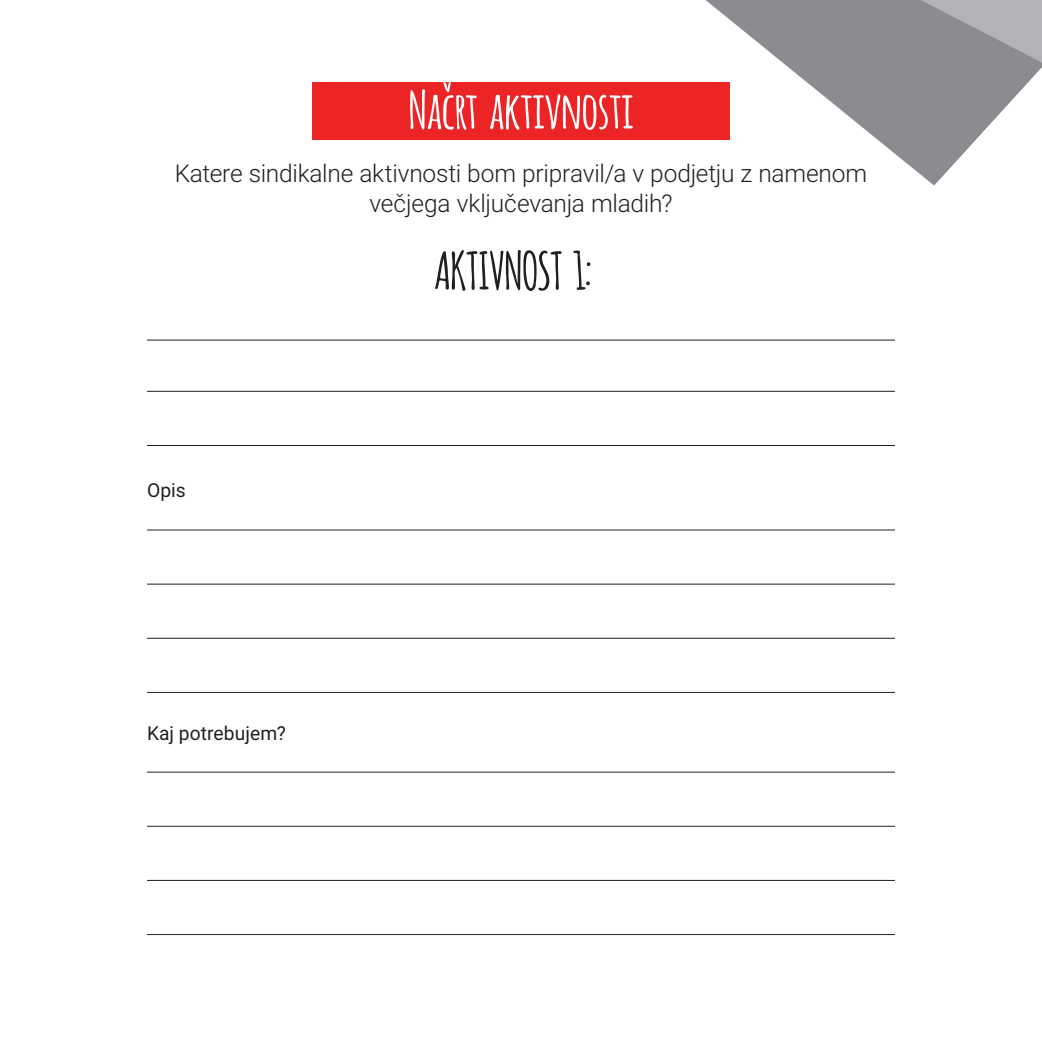
<style>
.page{position:relative;width:1042px;height:1042px;background:#fff}
.page>*{position:absolute;margin:0;border:0;box-sizing:border-box;transform-origin:0 0}
.t1{font:700 50.75px "Amatic";color:#fff}
.t2{font:700 50.75px "Amatic";letter-spacing:-.005em;color:#231f20}
.t3{font:300 24.5px/29.4px "Roboto";letter-spacing:-.01em;color:#231f20;text-align:center}
.t4{font:19.25px "Roboto";color:#231f20}
</style>
<div class="page">
<div style="left:312px;top:82px;width:417px;height:57px;background:#ec2426"></div>
<svg style="left:705px;top:0;width:337px;height:186px"></svg>
<svg style="left:920px;top:0;width:122px;height:63px;background:#9d9fa2"></svg>
<hr style="left:147px;top:340px;width:748px;height:1px;background:#231f20">
<hr style="left:147px;top:638px;width:748px;height:1px;background:#231f20">
<hr style="left:147px;top:880px;width:748px;height:1px;background:#231f20">
<hr style="left:147px;top:391px;width:748px;height:1px;background:#231f20">
<hr style="left:147px;top:692px;width:748px;height:1px;background:#231f20">
<hr style="left:147px;top:934px;width:748px;height:1px;background:#231f20">
<hr style="left:147px;top:445px;width:748px;height:1px;background:#231f20">
<hr style="left:147px;top:530px;width:748px;height:1px;background:#231f20">
<hr style="left:147px;top:772px;width:748px;height:1px;background:#231f20">
<hr style="left:147px;top:584px;width:748px;height:1px;background:#231f20">
<hr style="left:147px;top:826px;width:748px;height:1px;background:#231f20">
<h1 class="t1" style="left:408px;top:74px;width:227px">Načrt aktivnosti</h1>
<p class="t3" style="left:175px;top:158px;width:694px">Katere sindikalne aktivnosti bom pripravil/a v podjetju z namenom večjega vključevanja mladih?</p>
<h1 class="t2" style="left:434px;top:235px;width:161px">AKTIVNOST 1:</h1>
<p class="t4" style="left:147px;top:477px;width:40px">Opis</p>
<p class="t4" style="left:147px;top:719px;width:140px">Kaj potrebujem?</p>
</div>
